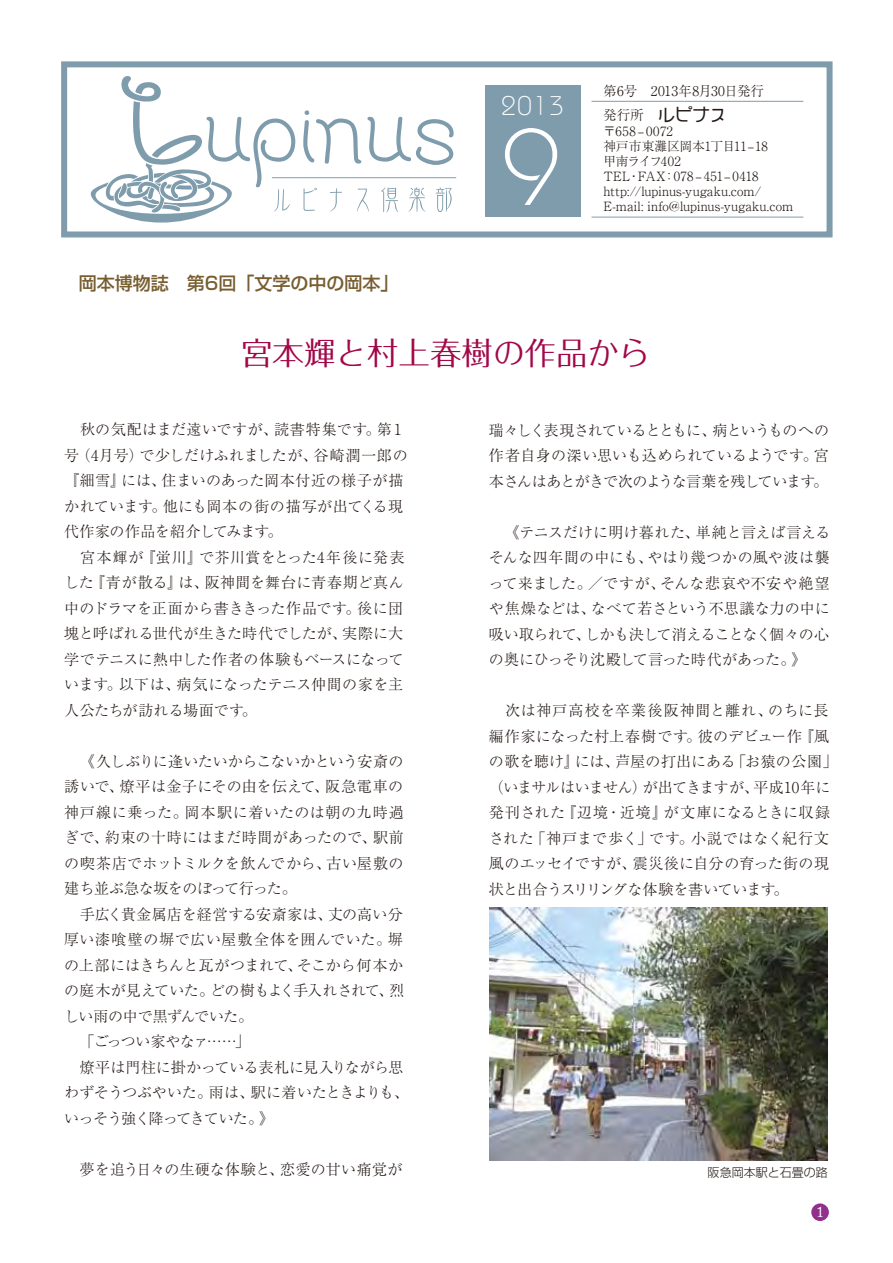
<style>
.page{position:relative;width:893px;height:1263px;background:#fff}
.page>*{position:absolute;margin:0;border:0;box-sizing:border-box;transform-origin:0 0}
.t1{font:300 108px "Bauhaus";color:#fff}
.t2{font:31.5px "Folk Pro";color:#a20848}
.t3{font:300 27px "Bauhaus";color:#fff}
.t4{font:500 18px "Shin Go Pro";color:#775d2f}
.t5{font:300 15px/25.5px "Ryumin Pro";color:#221815}
.t6{font:15px "Adobe Caslon Pro";color:#fff}
.t7{font:300 13.5px "Ryumin Pro";color:#221815}
.t8{font:300 12.75px/15px "Ryumin Pro";letter-spacing:.005em;color:#221815}
.t9{font:300 12px "Shin Go Pro";color:#221815}
.s1{font-family:"True Mega G Medium RKSJ H";font-weight:400;font-size:18px}
</style>
<div class="page">
<div style="left:811px;top:1203px;width:18px;height:18px;background:#92308d;border-radius:50%"></div>
<div style="left:486px;top:86px;width:95px;height:131px;background:#7f9cac"></div>
<div style="left:61px;top:61px;width:772px;height:176px;border:6px solid #7f9cac"></div>
<svg style="left:303px;top:110px;width:58px;height:54px"></svg>
<svg style="left:367px;top:117px;width:87px;height:48px"></svg>
<svg style="left:91px;top:76px;width:204px;height:147px"></svg>
<svg style="left:304px;top:188px;width:13px;height:23px"></svg>
<svg style="left:330px;top:188px;width:12px;height:23px"></svg>
<svg style="left:357px;top:189px;width:12px;height:23px"></svg>
<svg style="left:381px;top:187px;width:17px;height:25px"></svg>
<svg style="left:408px;top:187px;width:18px;height:25px"></svg>
<svg style="left:436px;top:187px;width:16px;height:25px"></svg>
<hr style="left:272px;top:177px;width:184px;height:1px;background:#7f9cac">
<hr style="left:591px;top:101px;width:212px;height:1px;background:#7f9cac">
<hr style="left:591px;top:217px;width:212px;height:1px;background:#7f9cac">
<img style="left:490px;top:907px;width:338px;height:254px">
<p class="t4" style="left:79px;top:268px;width:321px">岡本博物誌　第6回「文学の中の岡本」</p>
<p class="t7" style="left:603px;top:81px;width:162px">第6号　2013年8月30日発行</p>
<h3 class="t3" style="left:501px;top:90px;width:65px">2013</h3>
<p class="t7" style="left:603px;top:105px;width:125px">発行所　<span class="s1">ルピナス</span></p>
<p class="t8" style="left:603px;top:122px;width:191px">〒658‒ 0072<br>神戸市東灘区岡本1丁目11‒18<br>甲南ライフ402<br>TEL・FAX：078‒ 451‒ 0418 http://lupinus-yugaku.com/<br>E-mail: info@lupinus-yugaku.com</p>
<h1 class="t1" style="left:501px;top:104px;width:62px">9</h1>
<h2 class="t2" style="left:241px;top:327px;width:411px">宮本輝と村上春樹の作品から</h2>
<p class="t5" style="left:64px;top:415px;width:345px">　秋の気配はまだ遠いですが、読書特集です。第１号（4月号）で少しだけふれましたが、谷崎潤一郎の『細雪』には、住まいのあった岡本付近の様子が描かれています。他にも岡本の街の描写が出てくる現代作家の作品を紹介してみます。<br>　宮本輝が『蛍川』で芥川賞をとった4年後に発表した『青が散る』は、阪神間を舞台に青春期ど真ん中のドラマを正面から書ききった作品です。後に団塊と呼ばれる世代が生きた時代でしたが、実際に大学でテニスに熱中した作者の体験もベースになっています。以下は、病気になったテニス仲間の家を主人公たちが訪れる場面です。</p>
<p class="t5" style="left:64px;top:747px;width:346px">　《久しぶりに逢いたいからこないかという安斎の誘いで、燎平は金子にその由を伝えて、阪急電車の神戸線に乗った。岡本駅に着いたのは朝の九時過ぎで、約束の十時にはまだ時間があったので、駅前の喫茶店でホットミルクを飲んでから、古い屋敷の建ち並ぶ急な坂をのぼって行った。<br>　手広く貴金属店を経営する安斎家は、丈の高い分厚い漆喰壁の塀で広い屋敷全体を囲んでいた。塀の上部にはきちんと瓦がつまれて、そこから何本かの庭木が見えていた。どの樹もよく手入れされて、烈しい雨の中で黒ずんでいた。<br>　「ごっつい家やなァ……」<br>　燎平は門柱に掛かっている表札に見入りながら思わずそうつぶやいた。雨は、駅に着いたときよりも、いっそう強く降ってきていた。》</p>
<p class="t5" style="left:64px;top:1155px;width:340px">　夢を追う日々の生硬な体験と、恋愛の甘い痛覚が</p>
<p class="t5" style="left:489px;top:416px;width:342px;text-align:justify">瑞々しく表現されているとともに、病というものへの作者自身の深い思いも込められているようです。宮本さんはあとがきで次のような言葉を残しています。</p>
<p class="t5" style="left:489px;top:518px;width:343px;text-align:justify">　《テニスだけに明け暮れた、単純と言えば言えるそんな四年間の中にも、やはり幾つかの風や波は襲って来ました。／ですが、そんな悲哀や不安や絶望や焦燥などは、なべて若さという不思議な力の中に吸い取られて、しかも決して消えることなく個々の心の奥にひっそり沈殿して言った時代があった。》</p>
<p class="t5" style="left:489px;top:696px;width:350px">　次は神戸高校を卒業後阪神間と離れ、のちに長編作家になった村上春樹です。彼のデビュー作『風の歌を聴け』には、芦屋の打出にある「お猿の公園」（いまサルはいません）が出てきますが、平成10年に発刊された『辺境・近境』が文庫になるときに収録された「神戸まで歩く」です。小説ではなく紀行文風のエッセイですが、震災後に自分の育った街の現状と出合うスリリングな体験を書いています。</p>
<p class="t9" style="left:708px;top:1163px;width:121px">阪急岡本駅と石畳の路</p>
<p class="t6" style="left:816px;top:1203px;width:9px">1</p>
</div>
